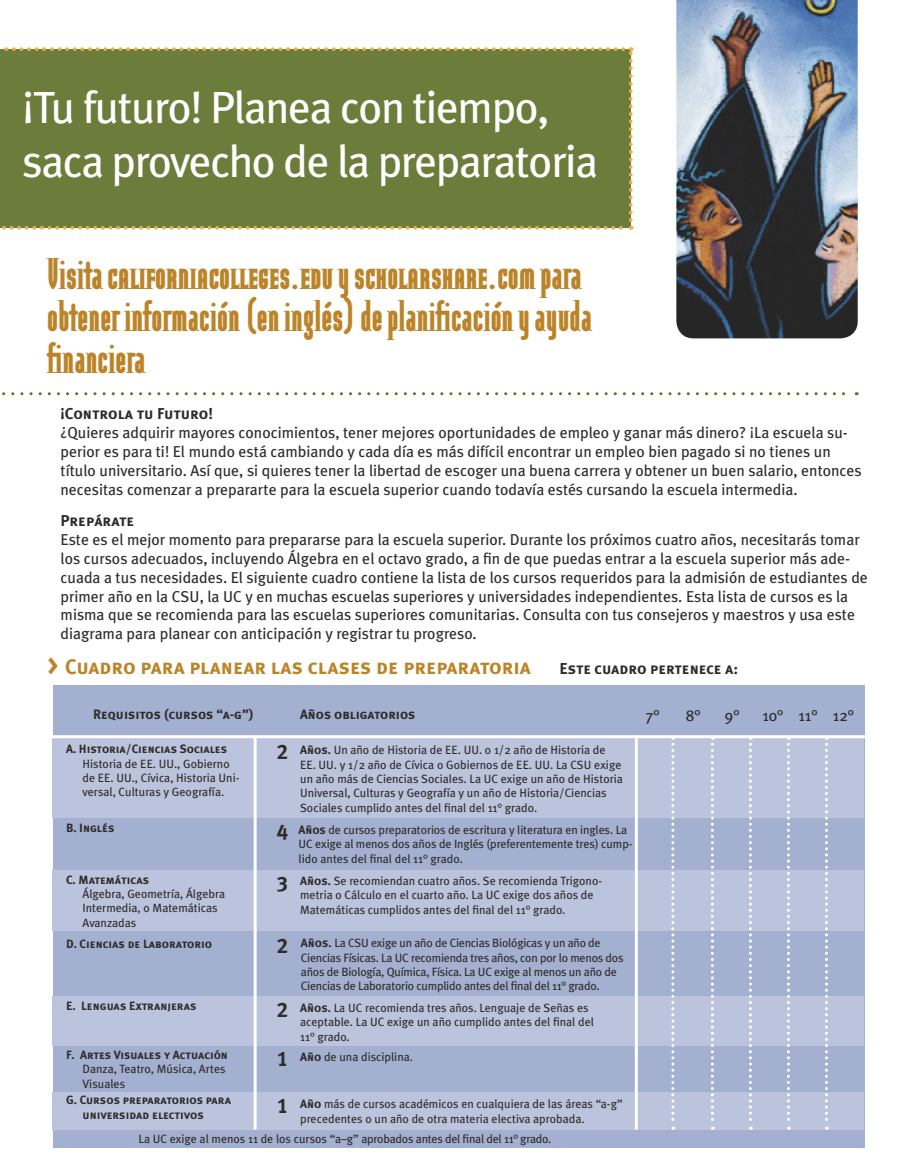
<style>
.page{position:relative;width:905px;height:1175px;background:#fff}
.page>*{position:absolute;margin:0;border:0;box-sizing:border-box;transform-origin:0 0}
.t1{font:900 45px/42px "Modula Round Serif";color:#bc8429}
.t2{font:45px/54px "Meta Plus";letter-spacing:-.03em;color:#fff}
.t3{font:45px "Modula Round Serif Black Small Caps";color:#bc8429}
.t4{font:21px "Meta Plus Bold Caps";color:#bc8429}
.t5{font:21px "Meta Plus Bold Caps";color:#2c2c2b}
.t6{font:15.75px/18.9px "Meta Plus";color:#2c2c2b}
.t7{font:15.75px "Meta Plus Bold Caps";color:#2c2c2b}
.t8{font:13.5px "Meta Plus Bold Caps";color:#2c2c2b}
.t9{font:12px/14.4px "Meta Plus";color:#2c2c2b}
.t10{font:12px/14.4px "Meta Plus";letter-spacing:-.02em;color:#2c2c2b}
.t11{font:12px/14.4px "Meta Plus Bold Caps";color:#2c2c2b}
.s1{font-family:"Modula Round Serif";font-weight:900}
.s2{font-size:27px}
.s3{font-family:"Meta Plus Bold Caps"}
</style>
<div class="page">
<div style="left:0;top:49px;width:630px;height:179px;background:#6c7c3b"></div>
<svg style="left:2px;top:226px;width:629px;height:4px"></svg>
<svg style="left:629px;top:47px;width:3px;height:173px"></svg>
<svg style="left:0;top:47px;width:623px;height:4px"></svg>
<img style="left:676px;top:0;width:181px;height:338px">
<svg style="left:2px;top:392px;width:855px;height:3px"></svg>
<div style="left:52px;top:685px;width:812px;height:462px;background:#a4b0d0"></div>
<div style="left:52px;top:1092px;width:812px;height:37px;background:#bcc4dd"></div>
<div style="left:52px;top:736px;width:812px;height:81px;background:#bcc4dd"></div>
<hr style="left:0;top:735px;width:887px;height:3px;background:#fff">
<div style="left:52px;top:869px;width:812px;height:61px;background:#bcc4dd"></div>
<div style="left:52px;top:996px;width:812px;height:49px;background:#bcc4dd"></div>
<hr style="left:254px;top:736px;width:3px;height:393px;background:#fff">
<hr style="left:635px;top:738px;width:3px;height:391px;background:#fff">
<svg style="left:671px;top:738px;width:3px;height:391px"></svg>
<svg style="left:711px;top:738px;width:3px;height:391px"></svg>
<svg style="left:749px;top:738px;width:3px;height:391px"></svg>
<svg style="left:787px;top:738px;width:3px;height:391px"></svg>
<svg style="left:825px;top:738px;width:3px;height:391px"></svg>
<h1 class="t2" style="left:22px;top:80px;width:577px">¡Tu futuro! Planea con tiempo, saca provecho de la preparatoria</h1>
<h1 class="t3" style="left:47px;top:247px;width:536px"><span class="s1">Visita</span> californiacolleges.edu <span class="s1">y</span> scholarshare.com <span class="s1">para</span></h1>
<h1 class="t1" style="left:47px;top:293px;width:546px">obtener información (en inglés) de planificación y ayuda financiera</h1>
<p class="t7" style="left:61px;top:405px;width:154px">¡Controla tu Futuro!</p>
<p class="t6" style="left:61px;top:423px;width:802px">¿Quieres adquirir mayores conocimientos, tener mejores oportunidades de empleo y ganar más dinero? ¡La escuela su&shy;perior es para ti! El mundo está cambiando y cada día es más difícil encontrar un empleo bien pagado si no tienes un título universitario. Así que, si quieres tener la libertad de escoger una buena carrera y obtener un buen salario, entonces necesitas comenzar a prepararte para la escuela superior cuando todavía estés cursando la escuela intermedia.</p>
<p class="t7" style="left:61px;top:511px;width:75px">Prepárate</p>
<p class="t6" style="left:61px;top:530px;width:808px">Este es el mejor momento para prepararse para la escuela superior. Durante los próximos cuatro años, necesitarás tomar los cursos adecuados, incluyendo Álgebra en el octavo grado, a fin de que puedas entrar a la escuela superior más ade&shy;cuada a tus necesidades. El siguiente cuadro contiene la lista de los cursos requeridos para la admisión de estudiantes de primer año en la CSU, la UC y en muchas escuelas superiores y universidades independientes. Esta lista de cursos es la misma que se recomienda para las escuelas superiores comunitarias. Consulta con tus consejeros y maestros y usa este diagrama para planear con anticipación y registrar tu progreso.</p>
<h2 class="t4" style="left:47px;top:654px;width:485px"><span class="s2">&gt;</span> Cuadro para planear las clases de preparatoria</h2>
<p class="t7" style="left:559px;top:659px;width:180px">Este cuadro pertenece a:</p>
<p class="t8" style="left:93px;top:706px;width:162px">Requisitos (cursos “a-g”)</p>
<p class="t8" style="left:300px;top:706px;width:117px">Años obligatorios</p>
<p class="t6" style="left:645px;top:705px;width:16px">7°</p>
<p class="t6" style="left:685px;top:705px;width:16px">8°</p>
<p class="t6" style="left:724px;top:705px;width:16px">9°</p>
<p class="t6" style="left:762px;top:705px;width:93px">10° 11° 12°</p>
<p class="t9" style="left:300px;top:742px;width:324px"><span class="s3">Años.</span> Un año de Historia de EE. UU. o 1/2 año de Historia de EE. UU. y 1/2 año de Cívica o Gobiernos de EE. UU. La CSU exige un año más de Ciencias Sociales. La UC exige un año de Historia Universal, Culturas y Geografía y un año de Historia/Ciencias Sociales cumplido antes del final del 11° grado.</p>
<p class="t9" style="left:299px;top:822px;width:335px"><span class="s3">Años</span> de cursos preparatorios de escritura y literatura en ingles. La<br>UC exige al menos dos años de Inglés (preferentemente tres) cump&shy;lido antes del final del 11° grado.</p>
<p class="t9" style="left:300px;top:873px;width:303px"><span class="s3">Años.</span> Se recomiendan cuatro años. Se recomienda Trigono&shy;metria o Cálculo en el cuarto año. La UC exige dos años de<br>Matemáticas cumplidos antes del final del 11° grado.</p>
<p class="t10" style="left:301px;top:935px;width:324px"><span class="s3">Años.</span> La CSU exige un año de Ciencias Biológicas y un año de Ciencias Físicas. La UC recomienda tres años, con por lo menos dos años de Biología, Química, Física. La UC exige al menos un año de Ciencias de Laboratorio cumplido antes del final del 11° grado.</p>
<p class="t9" style="left:300px;top:1000px;width:295px"><span class="s3">Años.</span> La UC recomienda tres años. Lenguaje de Señas es aceptable. La UC exige un año cumplido antes del final del<br>11° grado.</p>
<p class="t11" style="left:66px;top:742px;width:163px">A. Historia/Ciencias Sociales</p>
<p class="t9" style="left:83px;top:756px;width:158px">Historia de EE. UU., Gobierno de EE. UU., Cívica, Historia Uni&shy;versal, Culturas y Geografía.</p>
<p class="t11" style="left:66px;top:821px;width:50px">B. Inglés</p>
<h2 class="t5" style="left:277px;top:739px;width:13px">2</h2>
<h2 class="t5" style="left:277px;top:819px;width:13px">4</h2>
<h2 class="t5" style="left:277px;top:871px;width:13px">3</h2>
<p class="t11" style="left:66px;top:872px;width:85px">C. Matemáticas</p>
<p class="t9" style="left:83px;top:886px;width:144px">Álgebra, Geometría, Álgebra<br>Intermedia, o Matemáticas<br>Avanzadas</p>
<p class="t11" style="left:66px;top:936px;width:147px">D. Ciencias de Laboratorio</p>
<h2 class="t5" style="left:277px;top:933px;width:13px">2</h2>
<p class="t11" style="left:66px;top:998px;width:132px">E. Lenguas Extranjeras</p>
<p class="t11" style="left:66px;top:1047px;width:163px">F. Artes Visuales y Actuación</p>
<p class="t9" style="left:83px;top:1062px;width:145px">Danza, Teatro, Música, Artes<br>Visuales</p>
<p class="t11" style="left:83px;top:1093px;width:150px;text-indent:-16px">G. Cursos preparatorios para universidad electivos</p>
<p class="t10" style="left:138px;top:1131px;width:414px">La UC exige al menos 11 de los cursos “a–g” aprobados antes del final del 11° grado.</p>
<h2 class="t5" style="left:277px;top:997px;width:13px">2</h2>
<h2 class="t5" style="left:277px;top:1046px;width:13px">1</h2>
<h2 class="t5" style="left:277px;top:1093px;width:13px">1</h2>
<p class="t9" style="left:300px;top:1049px;width:114px"><span class="s3">Año</span> de una disciplina.</p>
<p class="t9" style="left:300px;top:1096px;width:324px"><span class="s3">Año</span> más de cursos académicos en cualquiera de las áreas “a-g” precedentes o un año de otra materia electiva aprobada.</p>
</div>
